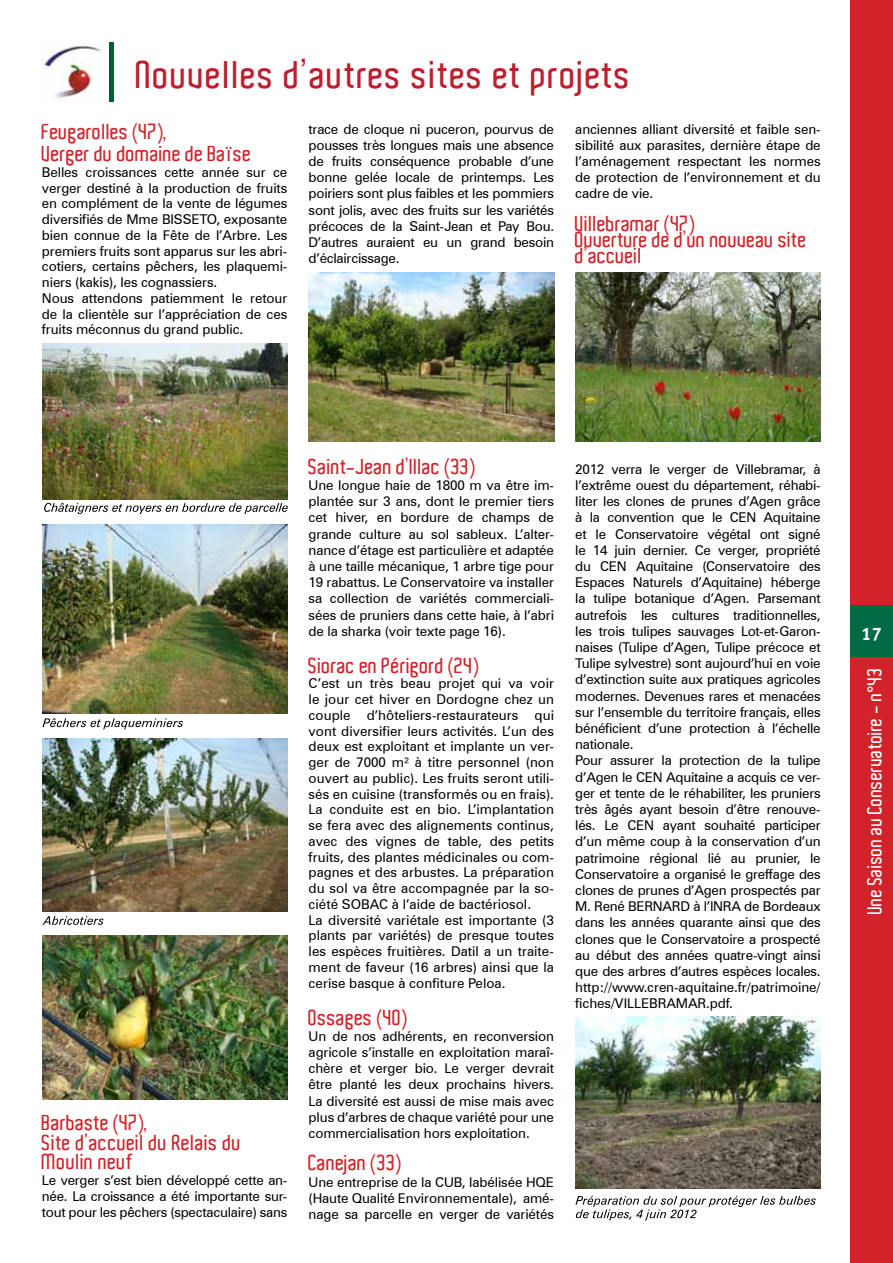
<style>
.page{position:relative;width:893px;height:1263px;background:#fff}
.page>*{position:absolute;margin:0;border:0;box-sizing:border-box;transform-origin:0 0}
.t1{font:600 37.5px "Aldo";letter-spacing:.03em;color:#be1e2d}
.t2{font:600 21px/19.5px "Aldo";color:#d2232a}
.t3{font:600 19.5px "Aldo";color:#fff}
.t4{font:18px "Meta Bold CELF Roman";color:#fff}
.t5{font:13.5px/16.2px "Zurich BT";letter-spacing:-.01em;color:#000;text-align:justify}
</style>
<div class="page">
<img style="left:42px;top:739px;width:246px;height:172px">
<img style="left:43px;top:343px;width:245px;height:156px">
<img style="left:308px;top:272px;width:246px;height:169px">
<img style="left:43px;top:525px;width:245px;height:189px">
<img style="left:43px;top:936px;width:245px;height:163px">
<img style="left:575px;top:272px;width:246px;height:169px">
<img style="left:575px;top:1016px;width:246px;height:172px">
<div style="left:850px;top:0;width:43px;height:1263px;background:#d2232a"></div>
<div style="left:850px;top:606px;width:43px;height:51px;background:#006a44"></div>
<img style="left:43px;top:46px;width:58px;height:52px">
<hr style="left:109px;top:43px;width:4px;height:59px;background:#005d30">
<svg style="left:43px;top:916px;width:60px;height:9px"></svg>
<svg style="left:575px;top:1196px;width:241px;height:24px"></svg>
<svg style="left:44px;top:503px;width:244px;height:11px"></svg>
<svg style="left:43px;top:718px;width:140px;height:11px"></svg>
<h1 class="t1" style="left:136px;top:54px;width:497px">Nouvelles d’autres sites et projets</h1>
<h2 class="t2" style="left:42px;top:120px;width:211px;line-height:22.5px">Feugarolles (47),<br>Verger du domaine de Baïse</h2>
<p class="t5" style="left:42px;top:164px;width:247px;line-height:15.8px">Belles croissances cette année sur ce verger destiné à la production de fruits en complément de la vente de légumes diversifiés de Mme Bisse</p>
<p class="t5" style="left:42px;top:211px;width:247px;line-height:15.8px;text-align:left;text-indent:157px">to, exposante bien connue de la Fête de l’Arbre. Les premiers fruits sont apparus sur les abri&shy;cotiers, certains pêchers, les plaquemi&shy;niers (kakis), les cognassiers.<br>Nous attendons patiemment le retour de la clientèle sur l’appréciation de ces fruits méconnus du grand public.</p>
<p class="t5" style="left:309px;top:121px;width:247px">trace de cloque ni puceron, pourvus de pousses très longues mais une absence de fruits conséquence probable d’une bonne gelée locale de printemps. Les poiriers sont plus faibles et les pommiers sont jolis, avec des fruits sur les variétés précoces de la Saint-Jean et Pay Bou.<br>D’autres auraient eu un grand besoin d’éclaircissage.</p>
<p class="t5" style="left:575px;top:121px;width:247px">anciennes alliant diversité et faible sen&shy;sibilité aux parasites, dernière étape de l’aménagement respectant les normes de protection de l’environnement et du cadre de vie.</p>
<h2 class="t2" style="left:575px;top:215px;width:233px;line-height:16.2px">Villebramar (47)<br>Ouverture de d’un nouveau site d’accueil</h2>
<h2 class="t2" style="left:42px;top:1113px;width:201px">Barbaste (47),<br>Site d’accueil du Relais du<br>Moulin neuf</h2>
<p class="t5" style="left:42px;top:1172px;width:247px;line-height:15.8px">Le verger s’est bien développé cette an&shy;née. La croissance a été importante sur&shy;tout pour les pêchers (spectaculaire) sans</p>
<h2 class="t2" style="left:309px;top:457px;width:169px">Saint-Jean d’Illac (33)</h2>
<p class="t5" style="left:309px;top:477px;width:247px">Une longue haie de 1800 m va être im&shy;plantée sur 3 ans, dont le premier tiers cet hiver, en bordure de champs de grande culture au sol sableux. L’alter&shy;nance d’étage est particulière et adaptée à une taille mécanique, 1 arbre tige pour 19 rabattus. Le Conservatoire va installer sa collection de variétés commerciali&shy;sées de pruniers dans cette haie, à l’abri de la sharka (voir texte page 16).</p>
<h2 class="t2" style="left:309px;top:655px;width:172px">Siorac en Périgord (24)</h2>
<p class="t5" style="left:309px;top:675px;width:247px;line-height:15.8px;text-align:left">C’est un très beau projet qui va voir le jour cet hiver en Dordogne chez un couple d’hôteliers-restaurateurs qui vont diversifier leurs activités. L’un des deux est exploitant et implante un ver&shy;ger de 7000 m² à titre personnel (non ouvert au public). Les fruits seront utili&shy;sés en cuisine (transformés ou en frais).<br>La conduite est en bio. L’implantation se fera avec des alignements continus, avec des vignes de table, des petits fruits, des plantes médicinales ou com&shy;pagnes et des arbustes. La préparation du sol va être accompagnée par la so&shy;ciété SOBAC à l’aide de bactériosol.<br>La diversité variétale est importante (3 plants par variétés) de presque toutes les espèces fruitières. Datil a un traite&shy;ment de faveur (16 arbres) ainsi que la cerise basque à confiture Peloa.</p>
<h2 class="t2" style="left:309px;top:1007px;width:101px">Ossages (40)</h2>
<p class="t5" style="left:309px;top:1028px;width:247px">Un de nos adhérents, en reconversion agricole s’installe en exploitation maraî&shy;chère et verger bio. Le verger devrait être planté les deux prochains hivers.<br>La diversité est aussi de mise mais avec plus d’arbres de chaque variété pour une commercialisation hors exploitation.</p>
<h2 class="t2" style="left:309px;top:1153px;width:95px">Canejan (33)</h2>
<p class="t5" style="left:309px;top:1174px;width:247px">Une entreprise de la CUB, labélisée HQE (Haute Qualité Environnementale), amé&shy;nage sa parcelle en verger de variétés</p>
<p class="t5" style="left:575px;top:461px;width:247px;text-align:left">2012 verra le verger de Villebramar, à l’extrême ouest du département, réhabi&shy;liter les clones de prunes d’Agen grâce à la convention que le CEN Aquitaine et le Conservatoire végétal ont signé le 14 juin dernier. Ce verger, propriété du CEN Aquitaine (Conservatoire des Espaces Naturels d’Aquitaine) héberge la tulipe botanique d’Agen. Parsemant autrefois les cultures traditionnelles, les trois tulipes sauvages Lot-et-Garon&shy;naises (Tulipe d’Agen, Tulipe précoce et Tulipe sylvestre) sont aujourd’hui en voie d’extinction suite aux pratiques agricoles modernes. Devenues rares et menacées sur l’ensemble du territoire français, elles bénéficient d’une protection à l’échelle nationale.<br>Pour assurer la protection de la tulipe d’Agen le CEN Aquitaine a acquis ce ver&shy;ger et tente de le réhabiliter, les pruniers très âgés ayant besoin d’être renouve&shy;lés. Le CEN ayant souhaité participer d’un même coup à la conservation d’un patrimoine régional lié au prunier, le Conservatoire a organisé le greffage des clones de prunes d’Agen prospectés par M. René Bernard</p>
<p class="t5" style="left:575px;top:898px;width:247px;text-indent:118px">à l’INRA de Bordeaux dans les années quarante ainsi que des clones que le Conservatoire a prospecté au début des années quatre-vingt ainsi que des arbres d’autres espèces locales. http://www.cren-aquitaine.fr/patrimoine/ fiches/VILLEBRAMAR.pdf.</p>
<h3 class="t4" style="left:862px;top:623px;width:22px">17</h3>
<h3 class="t3" style="left:864px;top:914px;width:248px;rotate:-90deg">Une Saison au Conservatoire - n°43</h3>
</div>
